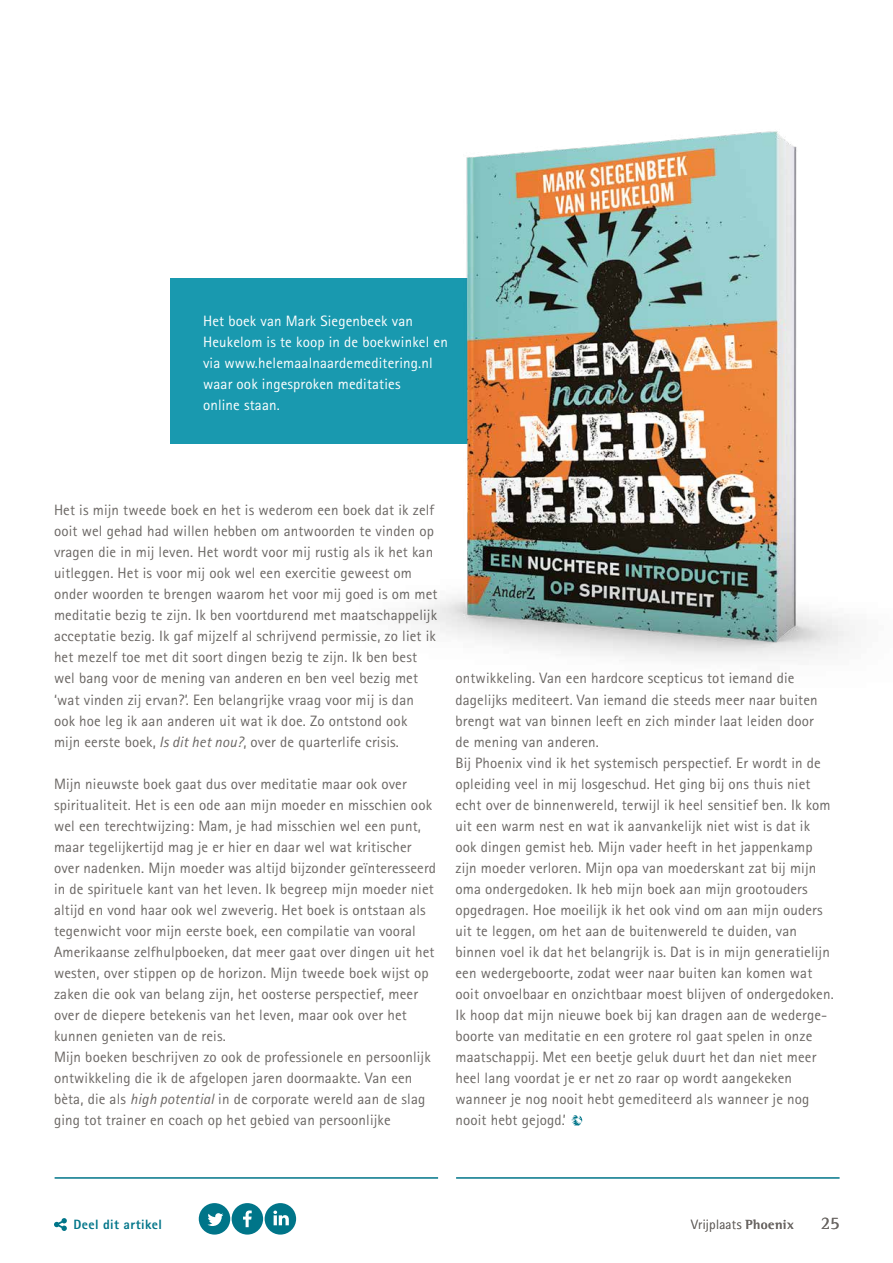
<style>
.page{position:relative;width:893px;height:1263px;background:#fff}
.page>*{position:absolute;margin:0;border:0;box-sizing:border-box;transform-origin:0 0}
.t1{font:18px "Rotis Semi Serif";color:#6b6764}
.t2{font:15px/21px "Rotis Sans Serif";letter-spacing:.01em;color:#6b6764}
.t3{font:15px/21px "Rotis Sans Serif";letter-spacing:.01em;color:#fff}
.t4{font:300 13.5px "Rotis Semi Sans";letter-spacing:.02em;color:#6b6764}
.t5{font:800 13.5px "Rotis Sans Serif";letter-spacing:.025em;color:#007589}
.s1{font-style:italic}
.s2{font-family:"Rotis Semi Serif";font-weight:700}
</style>
<div class="page">
<hr style="left:55px;top:1177px;width:383px;height:2px;background:#007589">
<hr style="left:456px;top:1177px;width:384px;height:2px;background:#007589">
<div style="left:170px;top:278px;width:334px;height:166px;background:#1999af"></div>
<svg style="left:571px;top:1115px;width:11px;height:11px"></svg>
<img style="left:406px;top:131px;width:449px;height:530px">
<svg style="left:54px;top:1218px;width:13px;height:13px"></svg>
<svg style="left:199px;top:1203px;width:97px;height:31px"></svg>
<p class="t3" style="left:203px;top:311px;width:246px">Het boek van Mark Siegenbeek van<br>Heukelom is te koop in de boekwinkel en via www.helemaalnaardemeditering.nl waar ook ingesproken meditaties<br>online staan.</p>
<p class="t2" style="left:54px;top:500px;width:385px">Het is mijn tweede boek en het is wederom een boek dat ik zelf ooit wel gehad had willen hebben om antwoorden te vinden op vragen die in mij leven. Het wordt voor mij rustig als ik het kan uitleggen. Het is voor mij ook wel een exercitie geweest om onder woorden te brengen waarom het voor mij goed is om met meditatie bezig te zijn. Ik ben voortdurend met maatschappelijk acceptatie bezig. Ik gaf mijzelf al schrijvend permissie, zo liet ik het mezelf toe met dit soort dingen bezig te zijn. Ik ben best wel bang voor de mening van anderen en ben veel bezig met ‘wat vinden zij ervan?’. Een belangrijke vraag voor mij is dan ook hoe leg ik aan anderen uit wat ik doe. Zo ontstond ook<br>mijn eerste boek, <span class="s1">Is dit het nou?</span>, over de quarterlife crisis.</p>
<p class="t2" style="left:54px;top:773px;width:384px">Mijn nieuwste boek gaat dus over meditatie maar ook over spiritualiteit. Het is een ode aan mijn moeder en misschien ook wel een terechtwijzing: Mam, je had misschien wel een punt, maar tegelijkertijd mag je er hier en daar wel wat kritischer over nadenken. Mijn moeder was altijd bijzonder geïnteresseerd in de spirituele kant van het leven. Ik begreep mijn moeder niet altijd en vond haar ook wel zweverig. Het boek is ontstaan als tegenwicht voor mijn eerste boek, een compilatie van vooral Amerikaanse zelfhulpboeken, dat meer gaat over dingen uit het westen, over stippen op de horizon. Mijn tweede boek wijst op zaken die ook van belang zijn, het oosterse perspectief, meer over de diepere betekenis van het leven, maar ook over het kunnen genieten van de reis.<br>Mijn boeken beschrijven zo ook de professionele en persoonlijk ontwikkeling die ik de afgelopen jaren doormaakte. Van een bèta, die als <span class="s1">high potential</span> in de corporate wereld aan de slag ging tot trainer en coach op het gebied van persoonlijke</p>
<p class="t2" style="left:455px;top:668px;width:380px">ontwikkeling. Van een hardcore scepticus tot iemand die dagelijks mediteert. Van iemand die steeds meer naar buiten brengt wat van binnen leeft en zich minder laat leiden door<br>de mening van anderen.<br>Bij Phoenix vind ik het systemisch perspectief. Er wordt in de opleiding veel in mij losgeschud. Het ging bij ons thuis niet echt over de binnenwereld, terwijl ik heel sensitief ben. Ik kom uit een warm nest en wat ik aanvankelijk niet wist is dat ik ook dingen gemist heb. Mijn vader heeft in het jappenkamp zijn moeder verloren. Mijn opa van moederskant zat bij mijn oma ondergedoken. Ik heb mijn boek aan mijn grootouders opgedragen. Hoe moeilijk ik het ook vind om aan mijn ouders uit te leggen, om het aan de buitenwereld te duiden, van binnen voel ik dat het belangrijk is. Dat is in mijn generatielijn een wedergeboorte, zodat weer naar buiten kan komen wat ooit onvoelbaar en onzichtbaar moest blijven of ondergedoken.<br>Ik hoop dat mijn nieuwe boek bij kan dragen aan de wederge&shy;boorte van meditatie en een grotere rol gaat spelen in onze maatschappij. Met een beetje geluk duurt het dan niet meer heel lang voordat je er net zo raar op wordt aangekeken wanneer je nog nooit hebt gemediteerd als wanneer je nog nooit hebt gejogd.’</p>
<p class="t5" style="left:73px;top:1216px;width:90px">Deel dit artikel</p>
<p class="t4" style="left:691px;top:1217px;width:104px">Vrijplaats <span class="s2">Phoenix</span></p>
<p class="t1" style="left:821px;top:1212px;width:20px">25</p>
</div>
